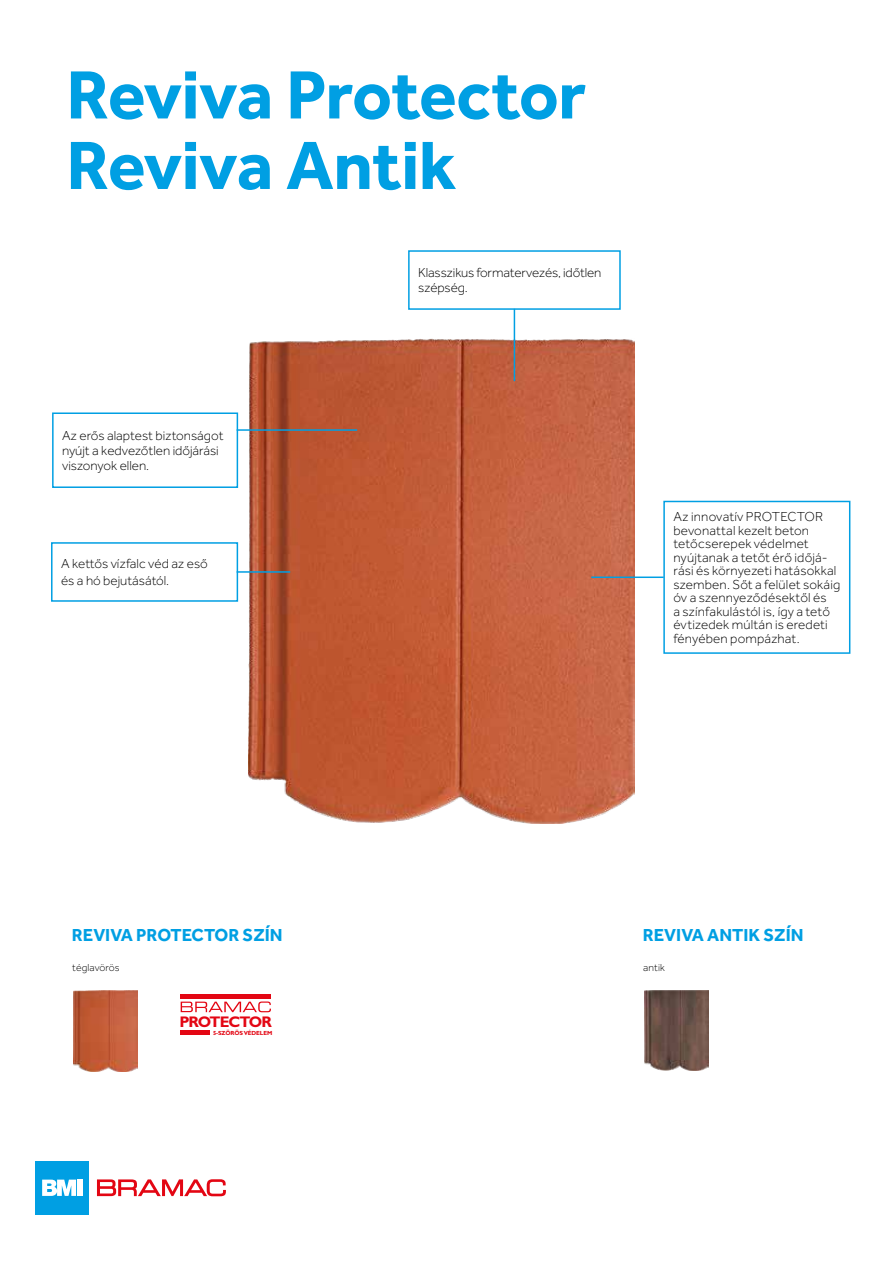
<style>
.page{position:relative;width:893px;height:1263px;background:#fff}
.page>*{position:absolute;margin:0;border:0;box-sizing:border-box;transform-origin:0 0}
.t1{font:700 70.5px/70.5px "Effra";letter-spacing:-.01em;color:#009fe3}
.t2{font:700 18px "Effra";color:#009fe3}
.t3{font:700 15.45px "Gill Sans";letter-spacing:-.055em;color:#e30613}
.t4{font:300 13.5px/13.5px "Effra";color:#000}
.t5{font:300 10.5px "Effra";letter-spacing:.015em;color:#000}
.t6{font:700 6px "Gill Sans";letter-spacing:-.02em;color:#e30613}
</style>
<div class="page">
<img style="left:248px;top:338px;width:386px;height:486px">
<div style="left:52px;top:412px;width:186px;height:76px;border:2px solid #009fe3"></div>
<svg style="left:97px;top:1179px;width:129px;height:17px"></svg>
<div style="left:36px;top:1161px;width:53px;height:53px;background:#009fe3"></div>
<svg style="left:42px;top:1179px;width:34px;height:17px"></svg>
<div style="left:78px;top:1179px;width:5px;height:17px;background:#fff"></div>
<hr style="left:237px;top:429px;width:120px;height:2px;background:#009fe3">
<hr style="left:237px;top:571px;width:53px;height:2px;background:#009fe3">
<div style="left:663px;top:501px;width:187px;height:153px;border:2px solid #009fe3"></div>
<hr style="left:591px;top:576px;width:73px;height:2px;background:#009fe3">
<img style="left:73px;top:991px;width:65px;height:81px">
<img style="left:644px;top:991px;width:64px;height:80px">
<div style="left:51px;top:542px;width:187px;height:60px;border:2px solid #009fe3"></div>
<hr style="left:514px;top:309px;width:1px;height:72px;background:#009fe3">
<div style="left:408px;top:250px;width:213px;height:60px;border:2px solid #009fe3"></div>
<svg style="left:181px;top:1001px;width:90px;height:11px"></svg>
<div style="left:180px;top:1030px;width:30px;height:5px;background:#e30613"></div>
<div style="left:181px;top:994px;width:90px;height:5px;background:#e30613"></div>
<h1 class="t1" style="left:66px;top:58px;width:521px">Reviva Protector<br>Reviva Antik</h1>
<p class="t4" style="left:62px;top:428px;width:163px;line-height:15px">Az erős alaptest biztonságot nyújt a kedvezőtlen időjárási viszonyok ellen.</p>
<p class="t4" style="left:61px;top:556px;width:148px;line-height:16.2px">A kettős vízfalc véd az eső és a hó bejutásától.</p>
<p class="t4" style="left:418px;top:265px;width:185px;line-height:15px">Klasszikus formatervezés, időtlen szépség.</p>
<p class="t4" style="left:673px;top:510px;width:168px">Az innovatív PROTECTOR bevonattal kezelt beton tetőcserepek védelmet nyújtanak a tetőt érő időjá&shy;rási és környezeti hatásokkal szemben. Sőt a felület sokáig óv a szennyeződésektől és<br>a színfakulástól is, így a tető évtizedek múltán is eredeti fényében pompázhat.</p>
<h2 class="t2" style="left:72px;top:924px;width:212px">REVIVA PROTECTOR SZÍN</h2>
<h2 class="t2" style="left:643px;top:924px;width:162px">REVIVA ANTIK SZÍN</h2>
<p class="t5" style="left:72px;top:962px;width:49px">téglavörös</p>
<p class="t5" style="left:643px;top:962px;width:23px">antik</p>
<p class="t3" style="left:179px;top:1012px;width:94px">PROTECTOR</p>
<p class="t6" style="left:213px;top:1029px;width:61px">5-SZÖRÖSVÉDELEM</p>
</div>
